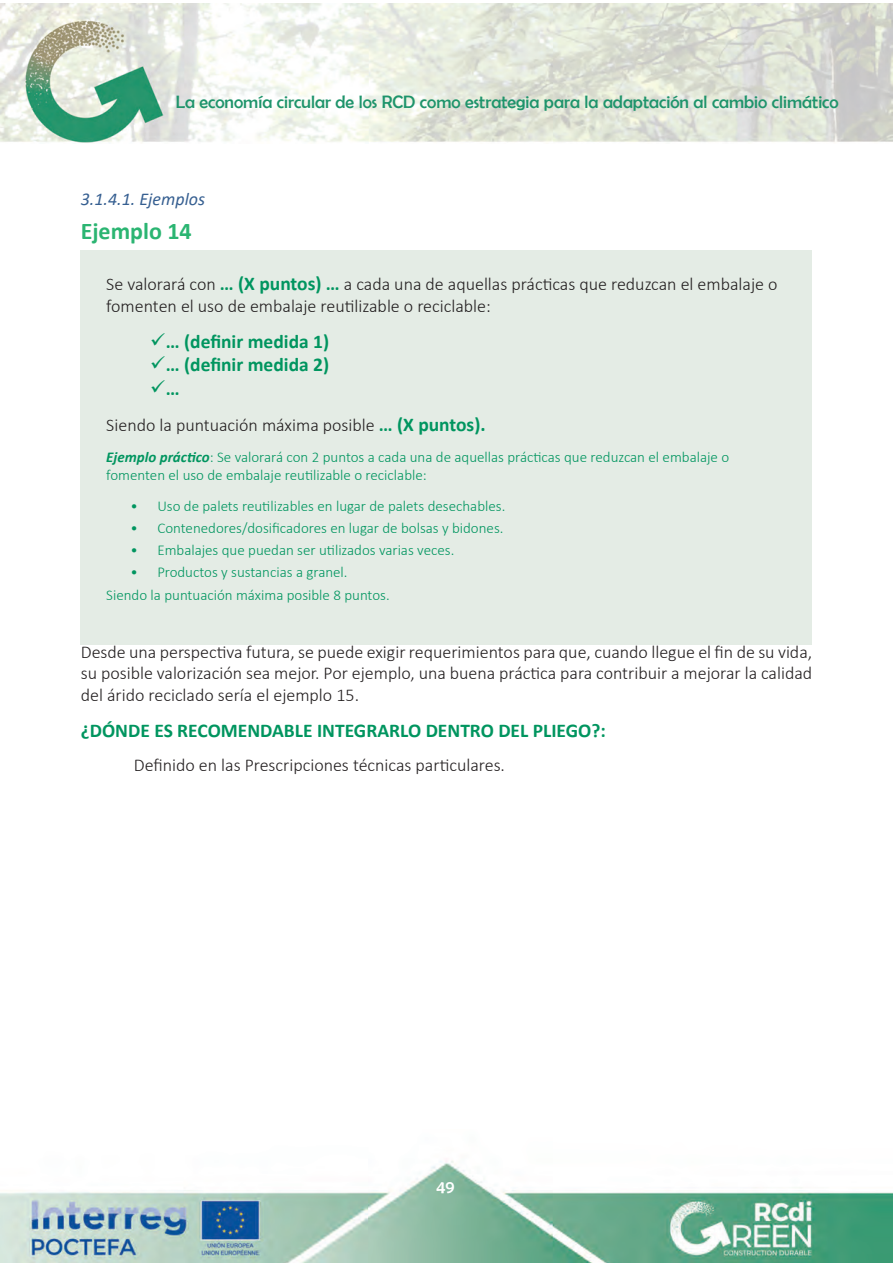
<style>
.page{position:relative;width:893px;height:1263px;background:#fff}
.page>*{position:absolute;margin:0;border:0;box-sizing:border-box;transform-origin:0 0}
.Encabezado_ejemplos{font:700 24px "Calibri";color:#2bb572}
.t1{font:700 19.5px "Calibri";color:#00955f}
.t2{font:300 18px/21.6px "Calibri";color:#231f20}
.t3{font:18px "Berlin Sans FB";color:#1e946b}
.Heading_4{font:italic 18px "Calibri";color:#365f91}
.t4{font:18px "Berlin Sans FB";color:#fff}
.t5{font:300 15px/18px "Calibri";color:#00955f}
.s1{font-weight:700;font-size:19.5px;color:#00955f}
.s2{font-weight:700;font-style:italic}
</style>
<div class="page">
<div style="left:81px;top:250px;width:731px;height:394px;background:#e4ece5"></div>
<img style="left:0;top:3px;width:893px;height:140px">
<img style="left:0;top:1160px;width:893px;height:103px">
<p class="t3" style="left:176px;top:91px;width:664px">La economía circular de los RCD como estrategia para la adaptación al cambio climático</p>
<p class="Heading_4" style="left:81px;top:186px;width:126px">3.1.4.1. Ejemplos</p>
<p class="Encabezado_ejemplos" style="left:81px;top:214px;width:112px">Ejemplo 14</p>
<p class="t2" style="left:106px;top:273px;width:673px">Se valorará con <span class="s1">… (X puntos) …</span> a cada una de aquellas prácticas que reduzcan el embalaje o fomenten el uso de embalaje reutilizable o reciclable:</p>
<p class="t1" style="left:150px;top:328px;width:180px">✓… (definir medida 1)</p>
<p class="t1" style="left:150px;top:351px;width:180px">✓… (definir medida 2)</p>
<p class="t1" style="left:150px;top:375px;width:31px">✓…</p>
<p class="t2" style="left:106px;top:414px;width:381px">Siendo la puntuación máxima posible <span class="s1">… (X puntos).</span></p>
<p class="t5" style="left:106px;top:448px;width:624px"><span class="s2">Ejemplo práctico</span>: Se valorará con 2 puntos a cada una de aquellas prácticas que reduzcan el embalaje o fomenten el uso de embalaje reutilizable o reciclable:</p>
<p class="t5" style="left:130px;top:496px;width:377px">• Uso de palets reutilizables en lugar de palets desechables.</p>
<p class="t5" style="left:130px;top:519px;width:375px">• Contenedores/dosificadores en lugar de bolsas y bidones.</p>
<p class="t5" style="left:130px;top:541px;width:325px">• Embalajes que puedan ser utilizados varias veces.</p>
<p class="t5" style="left:130px;top:563px;width:219px">• Productos y sustancias a granel.</p>
<p class="t5" style="left:106px;top:585px;width:285px">Siendo la puntuación máxima posible 8 puntos.</p>
<p class="t2" style="left:81px;top:641px;width:733px;text-align:justify">Desde una perspectiva futura, se puede exigir requerimientos para que, cuando llegue el fin de su vida, su posible valorización sea mejor. Por ejemplo, una buena práctica para contribuir a mejorar la calidad del árido reciclado sería el ejemplo 15.</p>
<p class="t1" style="left:81px;top:717px;width:527px">¿DÓNDE ES RECOMENDABLE INTEGRARLO DENTRO DEL PLIEGO?:</p>
<p class="t2" style="left:134px;top:754px;width:373px">Definido en las Prescripciones técnicas particulares.</p>
<p class="t4" style="left:437px;top:1177px;width:20px">49</p>
</div>
